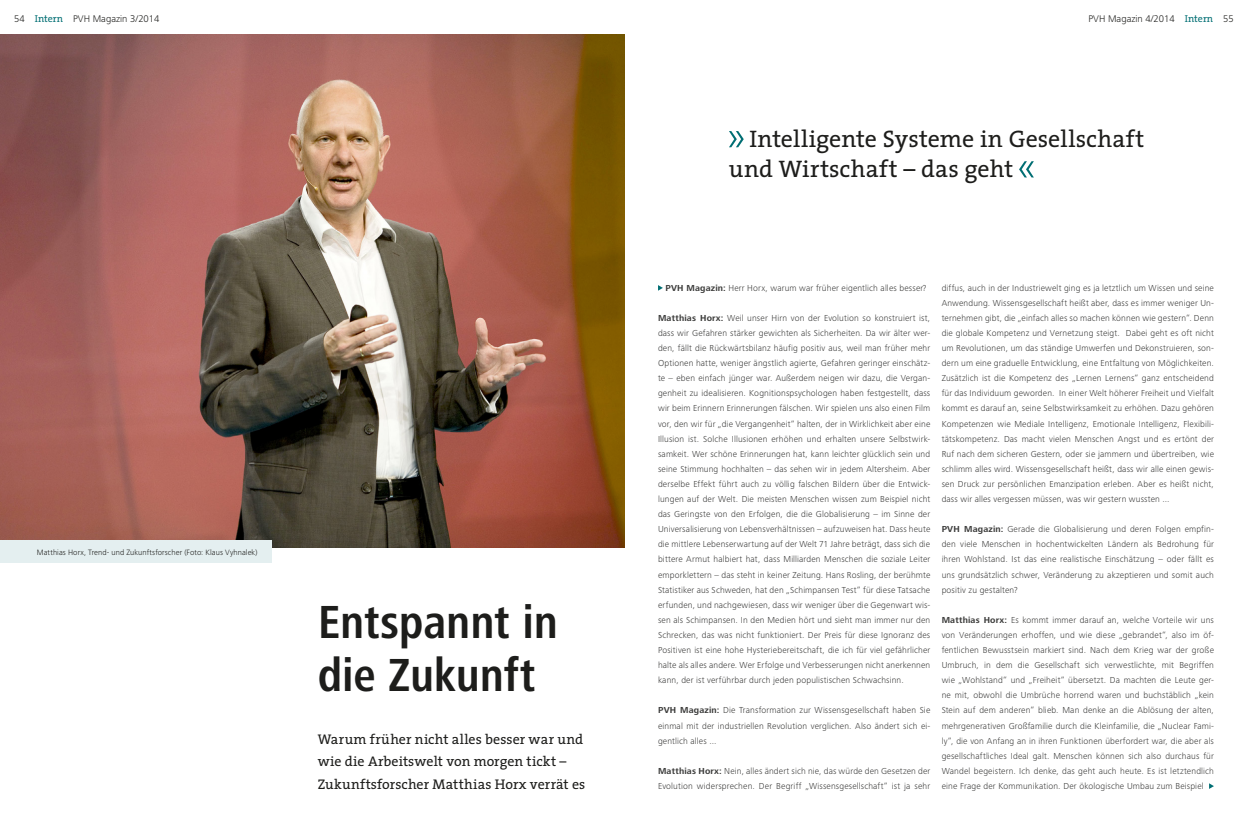
<style>
.page{position:relative;width:1248px;height:823px;background:#fff}
.page>*{position:absolute;margin:0;border:0;box-sizing:border-box;transform-origin:0 0}
.Headlines{font:700 condensed 48px/52.8px "Frutiger Next LTW1 G";letter-spacing:-.005em;color:#1d1d1b}
.Zitate_Rubriken{font:24px/30.2px "The Serif";letter-spacing:.005em;color:#1d1d1b}
.Sonderthemen_Intros{font:14px/22.6px "The Serif";color:#1d1d1b}
.t1{font:300 10px "Frutiger Next LTW1 G";color:#1d1d1b}
.Grundschrift_Blocksa{font:300 9px/15.1px "Frutiger Next LTW1 G";letter-spacing:.02em;color:#3c3c3b;text-align:justify}
.BUs_ZahlenBeschriftu{font:300 8px "Frutiger Next LTW1 G";letter-spacing:.01em;color:#1d1d1b}
.s1{font-family:"The Serif";font-weight:400;color:#006e73}
.s2{font-weight:700}
</style>
<div class="page">
<img style="left:0;top:34px;width:624px;height:513px">
<div style="left:0;top:539px;width:272px;height:23px;background:#e4eff0"></div>
<svg style="left:658px;top:285px;width:5px;height:5px"></svg>
<svg style="left:1209px;top:783px;width:4px;height:5px"></svg>
<svg style="left:729px;top:131px;width:14px;height:16px"></svg>
<svg style="left:1019px;top:161px;width:14px;height:16px"></svg>
<p class="t1" style="left:14px;top:13px;width:147px">54 <span class="s1">Intern</span> PVH Magazin 3/2014</p>
<p class="t1" style="left:1088px;top:13px;width:147px">PVH Magazin 4/2014 <span class="s1">Intern</span> 55</p>
<p class="BUs_ZahlenBeschriftu" style="left:37px;top:547px;width:222px">Matthias Horx, Trend- und Zukunftsforscher (Foto: Klaus Vyhnalek)</p>
<p class="Headlines" style="left:317px;top:595px;width:242px">Entspannt in die Zukunft</p>
<p class="Sonderthemen_Intros" style="left:317px;top:726px;width:269px">Warum früher nicht alles besser war und wie die Arbeitswelt von morgen tickt –<br>Zukunftsforscher Matthias Horx verrät es</p>
<p class="Zitate_Rubriken" style="left:729px;top:123px;width:417px;text-indent:21px">Intelligente Systeme in Gesellschaft und Wirtschaft – das geht</p>
<p class="Grundschrift_Blocksa" style="left:665px;top:280px;width:262px"><span class="s2">PVH Magazin:</span> Herr Horx, warum war früher eigentlich alles besser?</p>
<p class="Grundschrift_Blocksa" style="left:658px;top:310px;width:274px"><span class="s2">Matthias Horx:</span> Weil unser Hirn von der Evolution so konstruiert ist, dass wir Gefahren stärker gewichten als Sicherheiten. Da wir älter wer&shy;den, fällt die Rückwärtsbilanz häufig positiv aus, weil man früher mehr Optionen hatte, weniger ängstlich agierte, Gefahren geringer einschätz&shy;te – eben einfach jünger war. Außerdem neigen wir dazu, die Vergan&shy;genheit zu idealisieren. Kognitionspsychologen haben festgestellt, dass wir beim Erinnern Erinnerungen fälschen. Wir spielen uns also einen Film vor, den wir für „die Vergangenheit“ halten, der in Wirklichkeit aber eine Illusion ist. Solche Illusionen erhöhen und erhalten unsere Selbstwirk&shy;samkeit. Wer schöne Erinnerungen hat, kann leichter glücklich sein und seine Stimmung hochhalten – das sehen wir in jedem Altersheim. Aber derselbe Effekt führt auch zu völlig falschen Bildern über die Entwick&shy;lungen auf der Welt. Die meisten Menschen wissen zum Beispiel nicht das Geringste von den Erfolgen, die die Globalisierung – im Sinne der Universalisierung von Lebensverhältnissen – aufzuweisen hat. Dass heute die mittlere Lebenserwartung auf der Welt 71 Jahre beträgt, dass sich die bittere Armut halbiert hat, dass Milliarden Menschen die soziale Leiter emporklettern – das steht in keiner Zeitung. Hans Rosling, der berühmte Statistiker aus Schweden, hat den „Schimpansen Test“ für diese Tatsache erfunden, und nachgewiesen, dass wir weniger über die Gegenwart wis&shy;sen als Schimpansen. In den Medien hört und sieht man immer nur den Schrecken, das was nicht funktioniert. Der Preis für diese Ignoranz des Positiven ist eine hohe Hysteriebereitschaft, die ich für viel gefährlicher halte als alles andere. Wer Erfolge und Verbesserungen nicht anerkennen kann, der ist verführbar durch jeden populistischen Schwachsinn.</p>
<p class="Grundschrift_Blocksa" style="left:658px;top:702px;width:274px"><span class="s2">PVH Magazin:</span> Die Transformation zur Wissensgesellschaft haben Sie einmal mit der industriellen Revolution verglichen. Also ändert sich ei&shy;gentlich alles ...</p>
<p class="Grundschrift_Blocksa" style="left:658px;top:762px;width:274px"><span class="s2">Matthias Horx:</span> Nein, alles ändert sich nie, das würde den Gesetzen der<br>Evolution widersprechen. Der Begriff „Wissensgesellschaft“ ist ja sehr</p>
<p class="Grundschrift_Blocksa" style="left:941px;top:280px;width:274px">diffus, auch in der Industriewelt ging es ja letztlich um Wissen und seine Anwendung. Wissensgesellschaft heißt aber, dass es immer weniger Un&shy;ternehmen gibt, die „einfach alles so machen können wie gestern“. Denn die globale Kompetenz und Vernetzung steigt. Dabei geht es oft nicht um Revolutionen, um das ständige Umwerfen und Dekonstruieren, son&shy;dern um eine graduelle Entwicklung, eine Entfaltung von Möglichkeiten.<br>Zusätzlich ist die Kompetenz des „Lernen Lernens“ ganz entscheidend für das Individuum geworden. In einer Welt höherer Freiheit und Vielfalt kommt es darauf an, seine Selbstwirksamkeit zu erhöhen. Dazu gehören Kompetenzen wie Mediale Intelligenz, Emotionale Intelligenz, Flexibili&shy;tätskompetenz. Das macht vielen Menschen Angst und es ertönt der Ruf nach dem sicheren Gestern, oder sie jammern und übertreiben, wie schlimm alles wird. Wissensgesellschaft heißt, dass wir alle einen gewis&shy;sen Druck zur persönlichen Emanzipation erleben. Aber es heißt nicht, dass wir alles vergessen müssen, was wir gestern wussten ...</p>
<p class="Grundschrift_Blocksa" style="left:941px;top:521px;width:274px"><span class="s2">PVH Magazin:</span> Gerade die Globalisierung und deren Folgen empfin&shy;den viele Menschen in hochentwickelten Ländern als Bedrohung für ihren Wohlstand. Ist das eine realistische Einschätzung – oder fällt es uns grundsätzlich schwer, Veränderung zu akzeptieren und somit auch positiv zu gestalten?</p>
<p class="Grundschrift_Blocksa" style="left:941px;top:612px;width:274px"><span class="s2">Matthias Horx:</span> Es kommt immer darauf an, welche Vorteile wir uns von Veränderungen erhoffen, und wie diese „gebrandet“, also im öf&shy;fentlichen Bewusstsein markiert sind. Nach dem Krieg war der große Umbruch, in dem die Gesellschaft sich verwestlichte, mit Begriffen wie „Wohlstand“ und „Freiheit“ übersetzt. Da machten die Leute ger&shy;ne mit, obwohl die Umbrüche horrend waren und buchstäblich „kein Stein auf dem anderen“ blieb. Man denke an die Ablösung der alten, mehrgenerativen Großfamilie durch die Kleinfamilie, die „Nuclear Fami&shy;ly“, die von Anfang an in ihren Funktionen überfordert war, die aber als gesellschaftliches Ideal galt. Menschen können sich also durchaus für Wandel begeistern. Ich denke, das geht auch heute. Es ist letztendlich eine Frage der Kommunikation. Der ökologische Umbau zum Beispiel</p>
</div>
